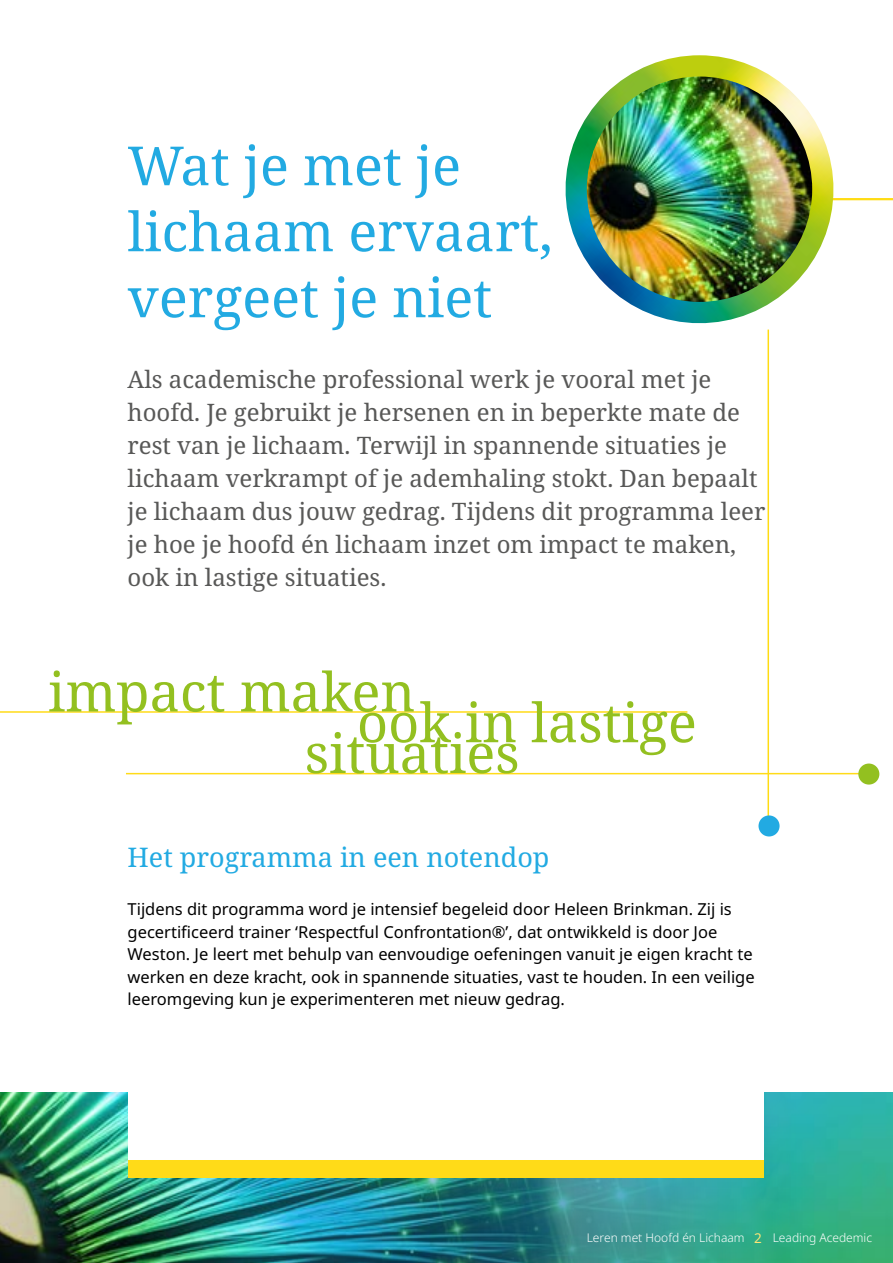
<style>
.page{position:relative;width:893px;height:1263px;background:#fff}
.page>*{position:absolute;margin:0;border:0;box-sizing:border-box;transform-origin:0 0}
.t1{font:54px/66px "Noto Serif";color:#22aae2}
.t2{font:54px "Noto Serif";color:#93c020}
.t3{font:27px "Noto Serif";color:#22aae2}
.t4{font:24px/33px "Noto Serif";color:#585857}
.t5{font:16.5px/22.5px "Noto Sans";color:#000}
.t6{font:13.5px "Noto Sans";color:#ffe577}
.t7{font:300 12px "Noto Sans";color:#fff}
</style>
<div class="page">
<img style="left:0;top:1093px;width:893px;height:170px">
<hr style="left:816px;top:198px;width:77px;height:2px;background:#ffdc13">
<hr style="left:126px;top:773px;width:746px;height:1px;background:#ffdb18">
<hr style="left:0;top:711px;width:687px;height:2px;background:#ffdb18">
<hr style="left:767px;top:330px;width:2px;height:496px;background:#ffdc13">
<div style="left:128px;top:1079px;width:636px;height:99px;background:#fff"></div>
<div style="left:128px;top:1161px;width:636px;height:17px;background:#ffdb18"></div>
<img style="left:565px;top:55px;width:282px;height:281px">
<img style="left:587px;top:77px;width:225px;height:225px;border-radius:113px">
<div style="left:758px;top:815px;width:22px;height:21px;background:#22aae2;border-radius:50%"></div>
<div style="left:858px;top:763px;width:21px;height:21px;background:#93c020;border-radius:50%"></div>
<h1 class="t1" style="left:128px;top:134px;width:427px">Wat je met je lichaam ervaart, vergeet je niet</h1>
<p class="t4" style="left:128px;top:364px;width:639px">Als academische professional werk je vooral met je hoofd. Je gebruikt je hersenen en in beperkte mate de rest van je lichaam. Terwijl in spannende situaties je lichaam verkrampt of je ademhaling stokt. Dan bepaalt je lichaam dus jouw gedrag. Tijdens dit programma leer je hoe je hoofd én lichaam inzet om impact te maken, ook in lastige situaties.</p>
<h1 class="t2" style="left:48px;top:655px;width:369px">impact maken</h1>
<h1 class="t2" style="left:357px;top:686px;width:341px">ook in lastige</h1>
<h1 class="t2" style="left:305px;top:716px;width:216px">situaties</h1>
<h2 class="t3" style="left:128px;top:839px;width:423px">Het programma in een notendop</h2>
<p class="t5" style="left:128px;top:898px;width:629px">Tijdens dit programma word je intensief begeleid door Heleen Brinkman. Zij is gecertificeerd trainer ‘Respectful Confrontation®’, dat ontwikkeld is door Joe Weston. Je leert met behulp van eenvoudige oefeningen vanuit je eigen kracht te werken en deze kracht, ook in spannende situaties, vast te houden. In een veilige leeromgeving kun je experimenteren met nieuw gedrag.</p>
<p class="t7" style="left:587px;top:1230px;width:159px">Leren met Hoofd én Lichaam</p>
<p class="t7" style="left:773px;top:1230px;width:101px">Leading Acedemic</p>
<p class="t6" style="left:754px;top:1230px;width:9px">2</p>
</div>
